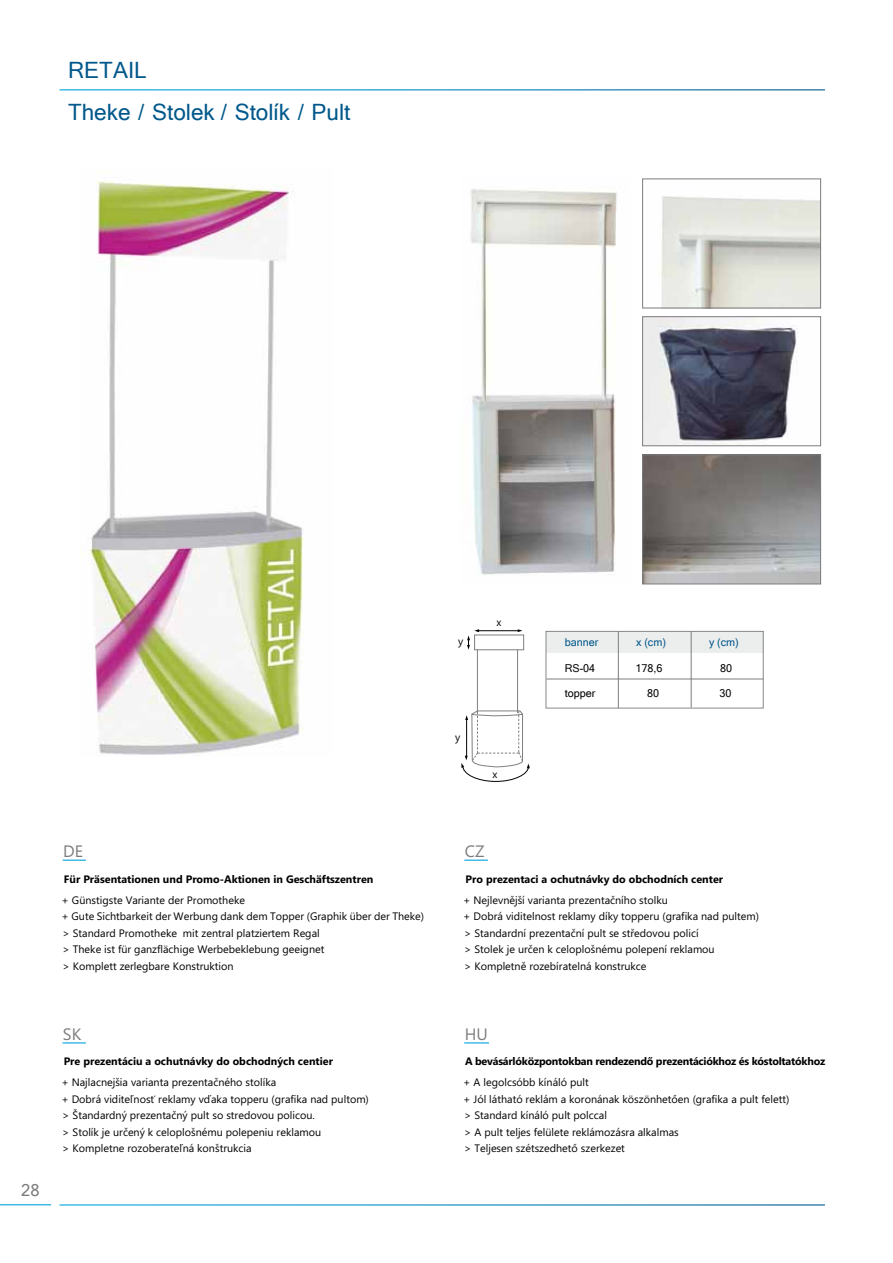
<style>
.page{position:relative;width:893px;height:1263px;background:#fff}
.page>*{position:absolute;margin:0;border:0;box-sizing:border-box;transform-origin:0 0}
.t1{font:22.5px/42px "Microsoft Sans Serif";color:#00588b}
.t2{font:16.5px "Microsoft Phags Pa";color:#7b7c7e}
.t3{font:16.5px "Microsoft Sans Serif";color:#7b7c7e}
.t4{font:10.8px/16.5px "Microsoft Phags Pa";color:#000}
.t5{font:700 10.8px "Microsoft Phags Pa";color:#000}
.t6{font:700 10.8px "Microsoft Phags Pa";letter-spacing:-.02em;color:#000}
.t7{font:10.8px "Microsoft Sans Serif";color:#000}
.t8{font:10.8px "Microsoft Sans Serif";color:#00588b}
</style>
<div class="page">
<img style="left:88px;top:181px;width:216px;height:574px">
<svg style="left:63px;top:1042px;width:23px;height:1px"></svg>
<svg style="left:464px;top:1042px;width:25px;height:1px"></svg>
<img style="left:469px;top:189px;width:149px;height:386px">
<img style="left:661px;top:196px;width:158px;height:110px">
<div style="left:642px;top:179px;width:179px;height:129px;border:1px solid #7b7c7e"></div>
<img style="left:644px;top:318px;width:154px;height:126px">
<div style="left:642px;top:316px;width:179px;height:130px;border:1px solid #7b7c7e"></div>
<img style="left:644px;top:457px;width:175px;height:125px">
<div style="left:642px;top:455px;width:179px;height:129px;border:1px solid #7b7c7e"></div>
<div style="left:546px;top:632px;width:217px;height:21px;background:#eceded"></div>
<hr style="left:691px;top:631px;width:1px;height:77px;background:#7b7c7e">
<hr style="left:618px;top:631px;width:1px;height:77px;background:#7b7c7e">
<div style="left:546px;top:631px;width:218px;height:77px;border:1px solid #87888a"></div>
<hr style="left:477px;top:641px;width:1px;height:72px;background:#7e7f81">
<hr style="left:517px;top:646px;width:1px;height:67px;background:#7e7f81">
<div style="left:474px;top:635px;width:50px;height:15px;background:#fff;border:1px solid #7e7f81"></div>
<hr style="left:477px;top:630px;width:42px;height:1px;background:#000">
<svg style="left:467px;top:629px;width:12px;height:21px"></svg>
<hr style="left:546px;top:679px;width:217px;height:1px;background:#7b7c7e">
<svg style="left:461px;top:710px;width:69px;height:72px"></svg>
<h1 class="t1" style="left:68px;top:48px;width:284px">RETAIL<br>Theke / Stolek / Stolík / Pult</h1>
<h2 class="t3" style="left:21px;top:1179px;width:20px">28</h2>
<h2 class="t2" style="left:63px;top:840px;width:21px">DE</h2>
<p class="t5" style="left:64px;top:871px;width:311px">Für Präsentationen und Promo-Aktionen in Geschäftszentren</p>
<p class="t4" style="left:62px;top:891px;width:364px">+ Günstigste Variante der Promotheke<br>+ Gute Sichtbarkeit der Werbung dank dem Topper (Graphik über der Theke) &gt; Standard Promotheke mit zentral platziertem Regal<br>&gt; Theke ist für ganzflächige Werbebeklebung geeignet<br>&gt; Komplett zerlegbare Konstruktion</p>
<h2 class="t2" style="left:63px;top:1022px;width:20px">SK</h2>
<p class="t5" style="left:64px;top:1054px;width:271px">Pre prezentáciu a ochutnávky do obchodných centier</p>
<p class="t4" style="left:61px;top:1074px;width:309px">+ Najlacnejšia varianta prezentačného stolíka<br>+ Dobrá viditeľnosť reklamy vďaka topperu (grafika nad pultom) &gt; Štandardný prezentačný pult so stredovou policou.<br>&gt; Stolík je určený k celoplošnému polepeniu reklamou<br>&gt; Kompletne rozoberateľná konštrukcia</p>
<p class="t4" style="left:458px;top:632px;width:7px">y</p>
<p class="t4" style="left:496px;top:614px;width:6px">x</p>
<p class="t4" style="left:455px;top:728px;width:7px">y</p>
<p class="t4" style="left:492px;top:765px;width:6px">x</p>
<p class="t8" style="left:565px;top:635px;width:35px">banner</p>
<p class="t8" style="left:636px;top:635px;width:31px">x (cm)</p>
<p class="t8" style="left:709px;top:635px;width:31px">y (cm)</p>
<p class="t7" style="left:565px;top:661px;width:32px">RS-04</p>
<p class="t7" style="left:635px;top:661px;width:29px">178,6</p>
<p class="t7" style="left:720px;top:661px;width:14px">80</p>
<p class="t7" style="left:565px;top:686px;width:32px">topper</p>
<p class="t7" style="left:647px;top:686px;width:14px">80</p>
<p class="t7" style="left:719px;top:686px;width:14px">30</p>
<h2 class="t2" style="left:465px;top:840px;width:21px">CZ</h2>
<p class="t5" style="left:465px;top:871px;width:259px">Pro prezentaci a ochutnávky do obchodních center</p>
<p class="t4" style="left:463px;top:891px;width:297px">+ Nejlevnější varianta prezentačního stolku<br>+ Dobrá viditelnost reklamy díky topperu (grafika nad pultem) &gt; Standardní prezentační pult se středovou policí<br>&gt; Stolek je určen k celoplošnému polepení reklamou<br>&gt; Kompletně rozebíratelná konstrukce</p>
<h2 class="t2" style="left:465px;top:1022px;width:25px">HU</h2>
<p class="t6" style="left:465px;top:1054px;width:362px">A bevásárlóközpontokban rendezendő prezentációkhoz és kóstoltatókhoz</p>
<p class="t4" style="left:463px;top:1074px;width:328px">+ A legolcsóbb kínáló pult<br>+ Jól látható reklám a koronának köszönhetően (grafika a pult felett) &gt; Standard kínáló pult polccal<br>&gt; A pult teljes felülete reklámozásra alkalmas<br>&gt; Teljesen szétszedhető szerkezet</p>
</div>
